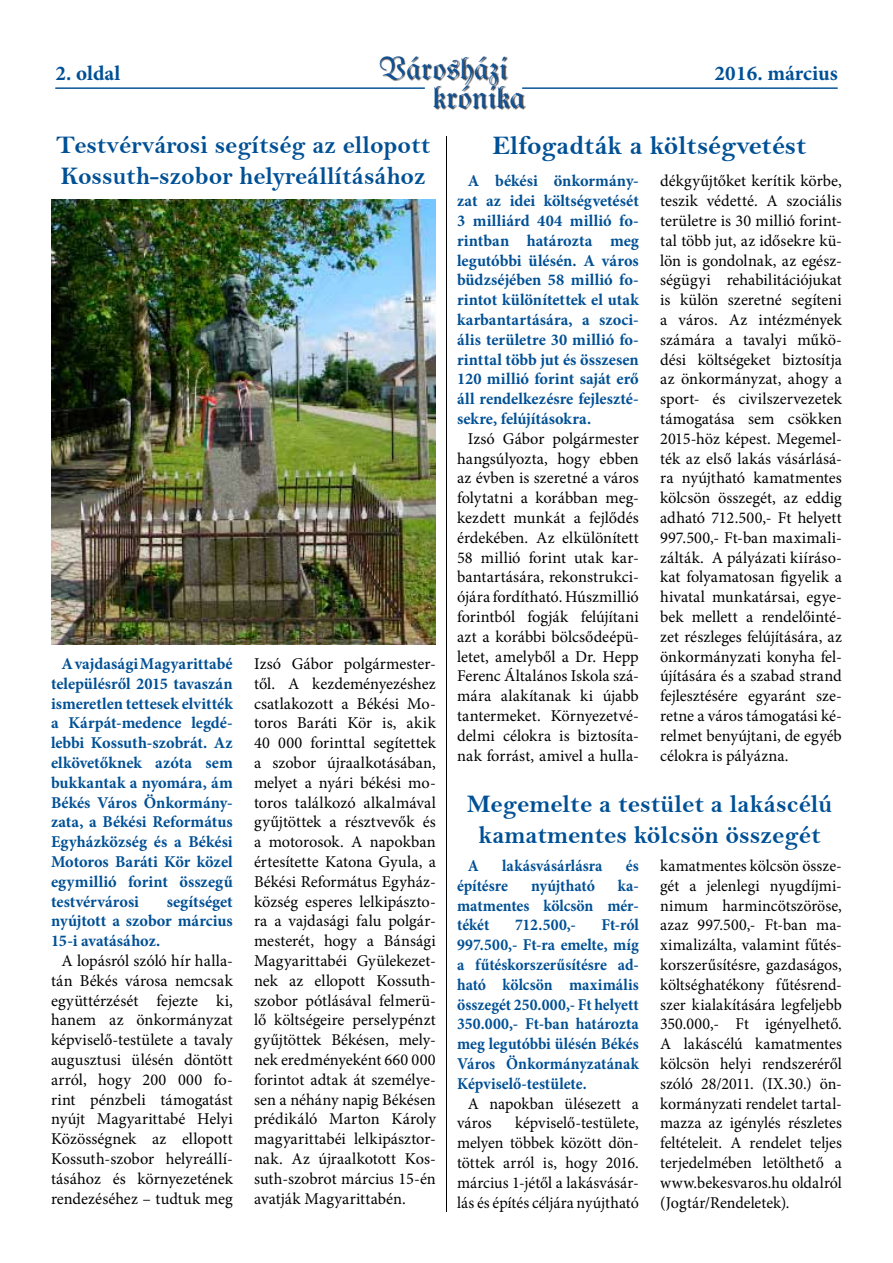
<style>
.page{position:relative;width:893px;height:1263px;background:#fff}
.page>*{position:absolute;margin:0;border:0;box-sizing:border-box;transform-origin:0 0}
.t1{font:31.35px/28.8px "Fraktur HU Normal";letter-spacing:.025em;color:#0f5196;scale:1.07 1}
.t2{font:27px "Bell MT Bold";color:#005095}
.t3{font:25.5px/30.6px "Bell MT Bold";color:#005095;text-align:center}
.t4{font:700 21px "Minion Pro";color:#005095}
.t5{font:16.5px/19.8px "Minion Pro";color:#000;text-align:justify}
.t6{font:700 16.5px/19.8px "Minion Pro";color:#005095;text-align:justify}
.t7{font:700 16.5px/19.8px "Minion Pro";color:#005095;text-align:justify;scale:.95 1}
</style>
<div class="page">
<hr style="left:55px;top:87px;width:370px;height:2px;background:#005095">
<hr style="left:522px;top:87px;width:316px;height:2px;background:#005095">
<div style="left:380px;top:56px;width:129px;height:31px;background:#000;opacity:.75"></div>
<div style="left:434px;top:85px;width:93px;height:26px;background:#000;opacity:.75"></div>
<img style="left:51px;top:200px;width:385px;height:444px">
<hr style="left:446px;top:136px;width:1px;height:1076px;background:#000">
<h1 class="t1" style="left:433px;top:53px;width:87px;text-indent:-54px">Városházi krónika</h1>
<p class="t4" style="left:55px;top:58px;width:66px">2. oldal</p>
<p class="t4" style="left:715px;top:58px;width:125px">2016. március</p>
<h3 class="t3" style="left:56px;top:130px;width:376px;text-align:left">Testvérvárosi segítség az ellopott<br>Kossuth-szobor helyreállításához</h3>
<p class="t6" style="left:51px;top:654px;width:183px;text-indent:11px">A vajdasági Magyarittabé településről 2015 tavaszán ismeretlen tettesek elvitték a Kárpát-medence legdé&shy;lebbi Kossuth-szobrát. Az elkövetőknek azóta sem bukkantak a nyomára, ám Békés Város Önkormány&shy;zata, a Békési Református Egyházközség és a Békési Motoros Baráti Kör közel egymillió forint összegű testvérvárosi</p>
<p class="t6" style="left:51px;top:891px;width:183px;text-indent:116px">segítséget nyújtott a szobor március 15-i avatásához.</p>
<p class="t5" style="left:51px;top:951px;width:183px;text-indent:11px">A lopásról szóló hír halla&shy;tán Békés városa nemcsak együttérzését fejezte ki, hanem az önkormányzat képviselő-testülete a tavaly augusztusi ülésén döntött arról, hogy 200 000 fo&shy;rint pénzbeli támogatást nyújt Magyarittabé Helyi Közösségnek az ellopott Kossuth-szobor helyreállí&shy;tásához és környezetének rendezéséhez – tudtuk meg</p>
<p class="t5" style="left:254px;top:654px;width:183px">Izsó Gábor polgármester&shy;től. A kezdeményezéshez csatlakozott a Békési Mo&shy;toros Baráti Kör is, akik 40 000 forinttal segítettek a szobor újraalkotásában, melyet a nyári békési mo&shy;toros találkozó alkalmával gyűjtöttek a résztvevők és a motorosok. A napokban értesítette Katona Gyula, a Békési Református Egyház&shy;község esperes lelkipászto&shy;ra a vajdasági falu polgár&shy;mesterét, hogy a Bánsági Magyarittabéi Gyülekezet&shy;nek az ellopott Kossuth&shy;szobor pótlásával felmerü&shy;lő költségeire perselypénzt gyűjtöttek Békésen, mely&shy;nek eredményeként 660 000 forintot adtak át személye&shy;sen a néhány napig Békésen prédikáló Marton Károly magyarittabéi lelkipásztor&shy;nak. Az újraalkotott Kos&shy;suth-szobrot március 15-én avatják Magyarittabén.</p>
<h2 class="t2" style="left:492px;top:129px;width:316px">Elfogadták a költségvetést</h2>
<p class="t6" style="left:457px;top:171px;width:183px;text-indent:11px">A békési önkormány&shy;zat az idei költségvetését 3 milliárd 404 millió fo&shy;rintban határozta meg legutóbbi ülésén. A város büdzséjében 58 millió fo&shy;rintot különítettek el utak karbantartására, a szoci&shy;ális területre 30 millió fo&shy;rinttal több jut és összesen 120 millió forint saját erő áll rendelkezésre fejleszté&shy;sekre, felújításokra.</p>
<p class="t5" style="left:457px;top:429px;width:183px;text-indent:11px">Izsó Gábor polgármester hangsúlyozta, hogy ebben az évben is szeretné a város folytatni a korábban meg&shy;kezdett munkát a fejlődés érdekében. Az elkülönített 58 millió forint utak kar&shy;bantartására, rekonstrukci&shy;ójára fordítható. Húszmillió forintból fogják felújítani azt a korábbi bölcsődeépü&shy;letet, amelyből a Dr. Hepp Ferenc Általános Iskola szá&shy;mára alakítanak ki újabb tantermeket. Környezetvé&shy;delmi célokra is biztosíta&shy;nak forrást, amivel a hulla-</p>
<p class="t5" style="left:660px;top:171px;width:183px">dékgyűjtőket kerítik körbe, teszik védetté. A szociális területre is 30 millió forint&shy;tal több jut, az idősekre kü&shy;lön is gondolnak, az egész&shy;ségügyi rehabilitációjukat is külön szeretné segíteni a város. Az intézmények számára a tavalyi műkö&shy;dési költségeket biztosítja az önkormányzat, ahogy a sport- és civilszervezetek támogatása sem csökken 2015-höz képest. Megemel&shy;ték az első lakás vásárlásá&shy;ra nyújtható kamatmentes kölcsön összegét, az eddig adható 712.500,- Ft helyett 997.500,- Ft-ban maximali&shy;zálták. A pályázati kiíráso&shy;kat folyamatosan figyelik a hivatal munkatársai, egye&shy;bek mellett a rendelőinté&shy;zet részleges felújítására, az önkormányzati konyha fel&shy;újítására és a szabad strand fejlesztésére egyaránt sze&shy;retne a város támogatási ké&shy;relmet benyújtani, de egyéb célokra is pályázna.</p>
<h3 class="t3" style="left:467px;top:789px;width:367px">Megemelte a testület a lakáscélú kamatmentes kölcsön összegét</h3>
<p class="t7" style="left:468px;top:856px;width:13px">A</p>
<p class="t7" style="left:502px;top:856px;width:107px">lakásvásárlásra</p>
<p class="t7" style="left:626px;top:856px;width:15px">és</p>
<p class="t7" style="left:457px;top:875px;width:55px">építésre</p>
<p class="t7" style="left:531px;top:875px;width:69px">nyújtható</p>
<p class="t5" style="left:660px;top:856px;width:183px">kamatmentes kölcsön össze&shy;gét a jelenlegi nyugdíjmi&shy;nimum harmincötszöröse, azaz 997.500,- Ft-ban ma&shy;ximalizálta, valamint fűtés&shy;korszerűsítésre, gazdaságos, költséghatékony fűtésrend&shy;szer kialakítására legfeljebb 350.000,- Ft igényelhető.<br>A lakáscélú kamatmentes kölcsön helyi rendszeréről szóló 28/2011. (IX.30.) ön&shy;kormányzati rendelet tartal&shy;mazza az igénylés részletes feltételeit. A rendelet teljes terjedelmében letölthető a www.bekesvaros.hu oldalról (Jogtár/Rendeletek).</p>
<p class="t7" style="left:457px;top:875px;width:193px;text-indent:161px">ka&shy;matmentes kölcsön mér&shy;tékét</p>
<p class="t7" style="left:457px;top:915px;width:193px;text-indent:144px">Ft-ról 997.500,- Ft-ra emelte, míg a fűtéskorszerűsítésre ad&shy;ható kölcsön maximális összegét 250.000,- Ft helyett 350.000,- Ft-ban határozta meg legutóbbi ülésén Békés Város Önkormányzatának Képviselő-testülete.</p>
<p class="t5" style="left:457px;top:1093px;width:183px;text-indent:11px">A napokban ülésezett a város</p>
<p class="t7" style="left:515px;top:915px;width:66px">712.500,-</p>
<p class="t5" style="left:457px;top:1113px;width:183px;text-indent:58px">képviselő-testülete, melyen többek között dön&shy;töttek arról is, hogy 2016. március 1-jétől a lakásvásár&shy;lás és építés céljára nyújtható</p>
</div>
